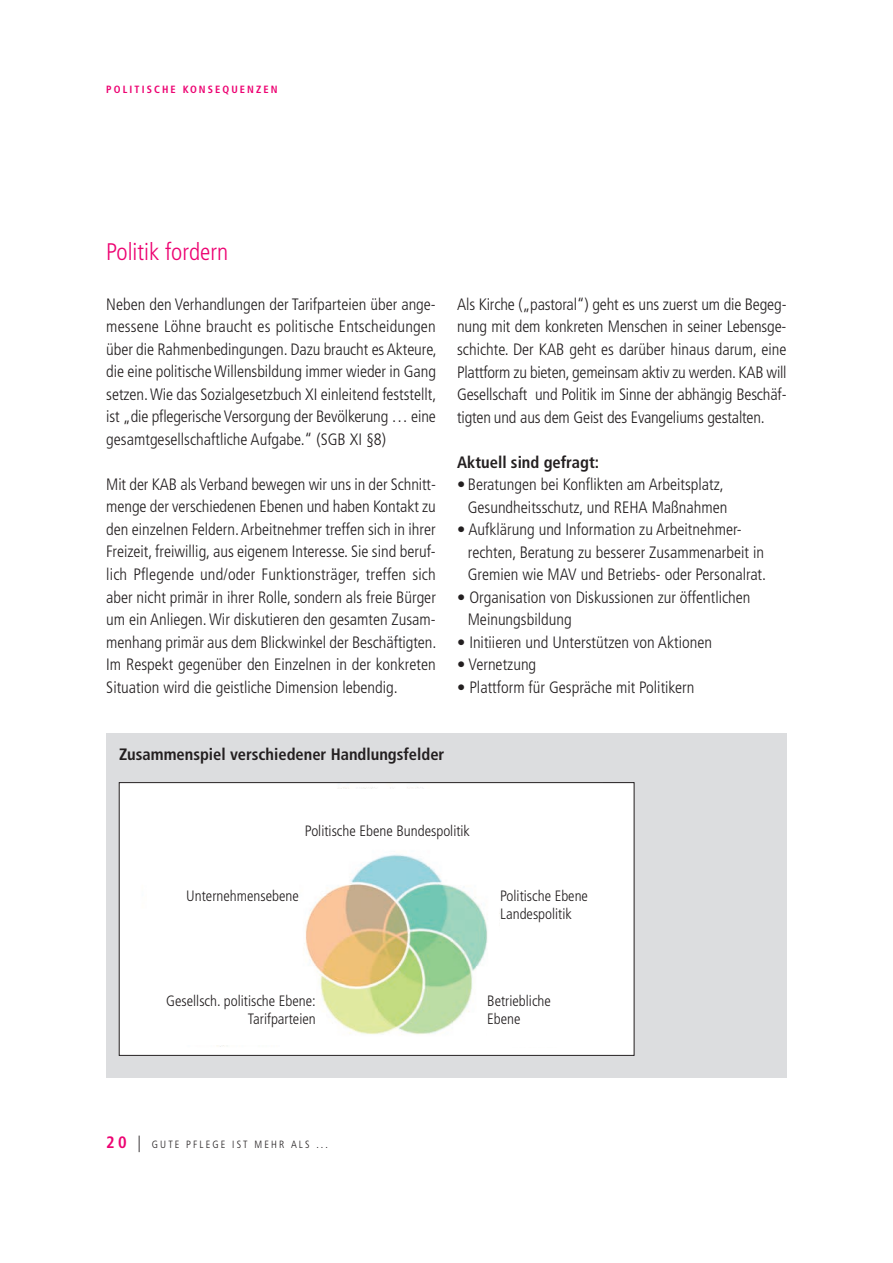
<style>
.page{position:relative;width:893px;height:1263px;background:#fff}
.page>*{position:absolute;margin:0;border:0;box-sizing:border-box;transform-origin:0 0}
.t1{font:300 condensed 24px "Frutiger";color:#ed0372}
.t2{font:300 condensed 16.5px/22.5px "Frutiger";color:#231f20;text-align:justify}
.t3{font:700 condensed 16.5px "Frutiger";color:#231f20}
.t4{font:300 condensed 15px/18px "Frutiger";color:#231f20}
.t5{font:300 condensed 10.5px "Frutiger";letter-spacing:.2em;color:#231f20}
.t6{font:700 condensed 10.5px "Frutiger";letter-spacing:.2em;color:#ed0372}
.s1{font-weight:700;font-size:16.5px;color:#ed0372}
.s2{font-size:16.5px}
</style>
<div class="page">
<div style="left:106px;top:733px;width:681px;height:345px;background:#dcdddf"></div>
<div style="left:119px;top:783px;width:515px;height:272px;background:#fff"></div>
<img style="left:216px;top:787px;width:284px;height:260px">
<div style="left:119px;top:782px;width:515px;height:273px;border:1px solid #231f20"></div>
<div style="left:305px;top:789px;width:246px;height:60px;background:#fff"></div>
<div style="left:487px;top:976px;width:123px;height:70px;background:#fff"></div>
<div style="left:148px;top:871px;width:151px;height:68px;background:#fff"></div>
<div style="left:141px;top:977px;width:175px;height:68px;background:#fff"></div>
<p class="t6" style="left:106px;top:85px;width:173px">POLITISCHE KONSEQUENZEN</p>
<h1 class="t1" style="left:106px;top:242px;width:123px">Politik fordern</h1>
<p class="t2" style="left:106px;top:294px;width:332px">Neben den Verhandlungen der Tarifparteien über ange&shy;messene Löhne braucht es politische Entscheidungen über die Rahmenbedingungen. Dazu braucht es Akteure, die eine politische Willensbildung immer wieder in Gang setzen. Wie das Sozialgesetzbuch XI einleitend feststellt, ist „die pflegerische Versorgung der Bevölkerung … eine gesamtgesellschaftliche Aufgabe.“ (SGB XI §8)</p>
<p class="t2" style="left:106px;top:474px;width:332px">Mit der KAB als Verband bewegen wir uns in der Schnitt&shy;menge der verschiedenen Ebenen und haben Kontakt zu den einzelnen Feldern. Arbeitnehmer treffen sich in ihrer Freizeit, freiwillig, aus eigenem Interesse. Sie sind beruf&shy;lich Pflegende und/oder Funktionsträger, treffen sich aber nicht primär in ihrer Rolle, sondern als freie Bürger um ein Anliegen. Wir diskutieren den gesamten Zusam&shy;menhang primär aus dem Blickwinkel der Beschäftigten.<br>Im Respekt gegenüber den Einzelnen in der konkreten Situation wird die geistliche Dimension lebendig.</p>
<p class="t2" style="left:457px;top:294px;width:331px">Als Kirche („pastoral“) geht es uns zuerst um die Begeg&shy;nung mit dem konkreten Menschen in seiner Lebensge&shy;schichte. Der KAB geht es darüber hinaus darum, eine Plattform zu bieten, gemeinsam aktiv zu werden. KAB will Gesellschaft und Politik im Sinne der abhängig Beschäf&shy;tigten und aus dem Geist des Evangeliums gestalten.</p>
<p class="t3" style="left:457px;top:455px;width:143px">Aktuell sind gefragt:</p>
<p class="t2" style="left:457px;top:474px;width:272px;text-align:right">• Beratungen bei Konflikten am Arbeitsplatz,<br>Gesundheitsschutz, und REHA Maßnahmen</p>
<p class="t2" style="left:468px;top:519px;width:300px;text-align:left;text-indent:-11px">• Aufklärung und Information zu Arbeitnehmer&shy;rechten, Beratung zu besserer Zusammenarbeit in<br>Gremien wie MAV und Betriebs- oder Personalrat.</p>
<p class="t2" style="left:468px;top:587px;width:284px;text-indent:-11px">• Organisation von Diskussionen zur öffentlichen<br>Meinungsbildung</p>
<p class="t2" style="left:457px;top:632px;width:256px">• Initiieren und Unterstützen von Aktionen</p>
<p class="t2" style="left:457px;top:654px;width:81px">• Vernetzung</p>
<p class="t2" style="left:457px;top:677px;width:239px">• Plattform für Gespräche mit Politikern</p>
<p class="t3" style="left:119px;top:747px;width:327px">Zusammenspiel verschiedener Handlungsfelder</p>
<p class="t4" style="left:305px;top:823px;width:167px">Politische Ebene Bundespolitik</p>
<p class="t4" style="left:186px;top:888px;width:114px">Unternehmensebene</p>
<p class="t4" style="left:500px;top:888px;width:89px">Politische Ebene<br>Landespolitik</p>
<p class="t4" style="left:166px;top:993px;width:151px;text-align:right">Gesellsch. politische Ebene:<br>Tarifparteien</p>
<p class="t4" style="left:487px;top:993px;width:65px">Betriebliche<br>Ebene</p>
<p class="t5" style="left:106px;top:1140px;width:223px"><span class="s1">20</span> <span class="s2">|</span> GUTE PFLEGE IST MEHR ALS ...</p>
</div>
